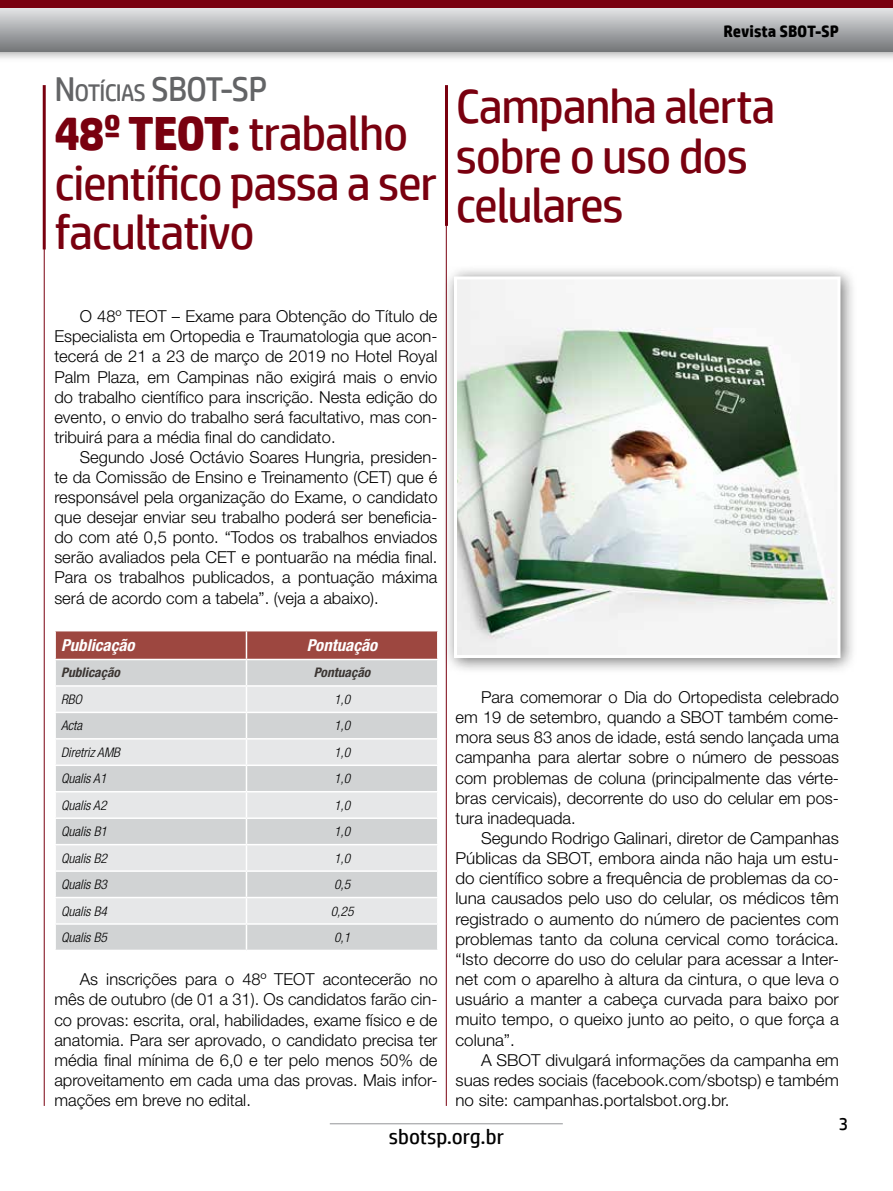
<style>
.page{position:relative;width:893px;height:1191px;background:#fff}
.page>*{position:absolute;margin:0;border:0;box-sizing:border-box;transform-origin:0 0}
.t1{font:48px/49.5px "HP Simplified";letter-spacing:-.025em;color:#79000f}
.t2{font:34.5px "HP Simplified";color:#636466}
.t3{font:21px "HP Simplified";color:#000}
.t4{font:18px "HP Simplified";color:#000}
.t5{font:300 16.5px/20.1px "Helvetica Neue LT Std";color:#000;text-align:justify}
.t6{font:italic 700 condensed 16.5px "Helvetica Neue LT Std";color:#fff}
.t7{font:700 16.5px "HP Simplified";color:#000}
.t8{font:italic 300 condensed 13.2px "Helvetica Neue LT Std";color:#000}
.t9{font:italic 700 condensed 13.2px "Helvetica Neue LT Std";color:#3c3633}
.s1{font-size:24.15px}
.s2{font-weight:700}
</style>
<div class="page">
<hr style="left:330px;top:1123px;width:233px;height:1px;background:#939598">
<div style="left:0;top:0;width:893px;height:63px;background:#000;opacity:.35"></div>
<svg style="left:0;top:8px;width:893px;height:43px;background:#abadaf"></svg>
<div style="left:0;top:0;width:893px;height:8px;background:#79000f"></div>
<hr style="left:43px;top:85px;width:3px;height:164px;background:#79000f">
<hr style="left:445px;top:85px;width:3px;height:141px;background:#79000f">
<hr style="left:44px;top:108px;width:1px;height:998px;background:#79000f">
<hr style="left:446px;top:108px;width:1px;height:998px;background:#79000f">
<svg style="left:55px;top:630px;width:383px;height:319px;background:#d7d1d1"></svg>
<hr style="left:437px;top:924px;width:2px;height:25px;background:#fff">
<div style="left:443px;top:265px;width:414px;height:410px;background:#000;opacity:.55"></div>
<img style="left:458px;top:280px;width:378px;height:374px">
<div style="left:454px;top:276px;width:386px;height:382px;border:3px solid #fff"></div>
<h2 class="t2" style="left:54px;top:69px;width:215px">N<span class="s1">OTÍCIAS</span> SBOT-SP</h2>
<h1 class="t1" style="left:54px;top:108px;width:385px"><span class="s2">48º TEOT:</span> trabalho científico passa a ser facultativo</h1>
<p class="t7" style="left:723px;top:21px;width:117px">Revista SBOT-SP</p>
<h1 class="t1" style="left:456px;top:81px;width:321px">Campanha alerta sobre o uso dos celulares</h1>
<p class="t5" style="left:54px;top:306px;width:385px;text-indent:26px">O 48º TEOT – Exame para Obtenção do Título de Especialista em Ortopedia e Traumatologia que acon&shy;tecerá de 21 a 23 de março de 2019 no Hotel Royal Palm Plaza, em Campinas não exigirá mais o envio do trabalho científico para inscrição. Nesta edição do evento, o envio do trabalho será facultativo, mas con&shy;tribuirá para a média final do candidato.</p>
<p class="t5" style="left:54px;top:446px;width:385px;text-indent:26px">Segundo José Octávio Soares Hungria, presiden&shy;te da Comissão de Ensino e Treinamento (CET) que é responsável pela organização do Exame, o candidato que desejar enviar seu trabalho poderá ser beneficia&shy;do com até 0,5 ponto. “Todos os trabalhos enviados serão avaliados pela CET e pontuarão na média final.<br>Para os trabalhos publicados, a pontuação máxima será de acordo com a tabela”. (veja a abaixo).</p>
<p class="t6" style="left:61px;top:635px;width:75px">Publicação</p>
<p class="t6" style="left:307px;top:635px;width:72px">Pontuação</p>
<p class="t9" style="left:61px;top:665px;width:60px">Publicação</p>
<p class="t9" style="left:314px;top:665px;width:58px">Pontuação</p>
<p class="t8" style="left:61px;top:691px;width:23px">RBO</p>
<p class="t8" style="left:334px;top:691px;width:18px">1,0</p>
<p class="t8" style="left:61px;top:718px;width:23px">Acta</p>
<p class="t8" style="left:334px;top:718px;width:18px">1,0</p>
<p class="t8" style="left:61px;top:744px;width:60px">Diretriz AMB</p>
<p class="t8" style="left:334px;top:744px;width:18px">1,0</p>
<p class="t8" style="left:61px;top:771px;width:47px">Qualis A1</p>
<p class="t8" style="left:334px;top:771px;width:18px">1,0</p>
<p class="t8" style="left:61px;top:797px;width:47px">Qualis A2</p>
<p class="t8" style="left:334px;top:797px;width:18px">1,0</p>
<p class="t8" style="left:61px;top:824px;width:47px">Qualis B1</p>
<p class="t8" style="left:334px;top:824px;width:18px">1,0</p>
<p class="t8" style="left:61px;top:850px;width:47px">Qualis B2</p>
<p class="t8" style="left:334px;top:850px;width:18px">1,0</p>
<p class="t8" style="left:61px;top:877px;width:47px">Qualis B3</p>
<p class="t8" style="left:334px;top:877px;width:18px">0,5</p>
<p class="t8" style="left:61px;top:903px;width:47px">Qualis B4</p>
<p class="t8" style="left:331px;top:903px;width:24px">0,25</p>
<p class="t8" style="left:61px;top:929px;width:47px">Qualis B5</p>
<p class="t8" style="left:334px;top:929px;width:18px">0,1</p>
<p class="t5" style="left:54px;top:969px;width:385px;text-indent:26px">As inscrições para o 48º TEOT acontecerão no mês de outubro (de 01 a 31). Os candidatos farão cin&shy;co provas: escrita, oral, habilidades, exame físico e de anatomia. Para ser aprovado, o candidato precisa ter média final mínima de 6,0 e ter pelo menos 50% de aproveitamento em cada uma das provas. Mais infor&shy;mações em breve no edital.</p>
<p class="t5" style="left:455px;top:686px;width:385px;text-indent:26px">Para comemorar o Dia do Ortopedista celebrado em 19 de setembro, quando a SBOT também come&shy;mora seus 83 anos de idade, está sendo lançada uma campanha para alertar sobre o número de pessoas com problemas de coluna (principalmente das vérte&shy;bras cervicais), decorrente do uso do celular em pos&shy;tura inadequada.</p>
<p class="t5" style="left:455px;top:827px;width:385px;text-indent:26px">Segundo Rodrigo Galinari, diretor de Campanhas Públicas da SBOT, embora ainda não haja um estu&shy;do científico sobre a frequência de problemas da co&shy;luna causados pelo uso do celular, os médicos têm registrado o aumento do número de pacientes com problemas tanto da coluna cervical como torácica. “Isto decorre do uso do celular para acessar a Inter&shy;net com o aparelho à altura da cintura, o que leva o usuário a manter a cabeça curvada para baixo por muito tempo, o queixo junto ao peito, o que força a coluna”.</p>
<p class="t5" style="left:455px;top:1049px;width:385px;text-indent:26px">A SBOT divulgará informações da campanha em suas redes sociais (facebook.com/sbotsp) e também no site: campanhas.portalsbot.org.br.</p>
<p class="t3" style="left:389px;top:1125px;width:117px">sbotsp.org.br</p>
<p class="t4" style="left:839px;top:1114px;width:11px">3</p>
</div>
